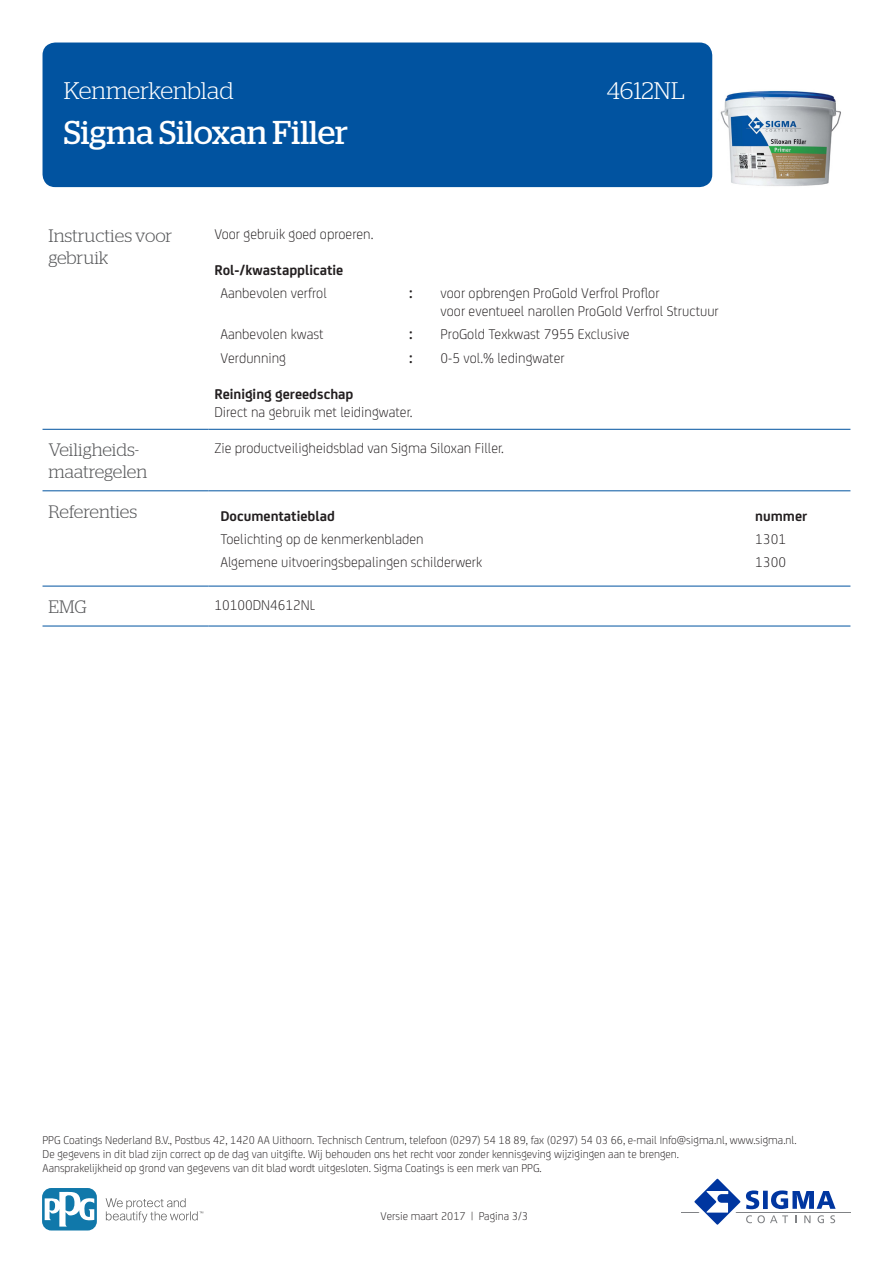
<style>
.page{position:relative;width:893px;height:1263px;background:#fff}
.page>*{position:absolute;margin:0;border:0;box-sizing:border-box;transform-origin:0 0}
.t1{font:33px "Stag";color:#fff}
.t2{font:300 24px "Stag";color:#fff}
.KOP{font:300 18px/21.6px "Stag";color:#57585a}
.BODY{font:300 15px/18px "FS Joey";color:#231f20}
.BODY-2{font:700 15px "FS Joey";color:#231f20}
.t3{font:300 12px/14.4px "FS Joey";color:#231f20}
.s1{font-weight:700}
</style>
<div class="page">
<div style="left:43px;top:43px;width:669px;height:144px;background:#0153a0;border-radius:13px"></div>
<hr style="left:681px;top:1211px;width:169px;height:1px;background:#808285">
<svg style="left:689px;top:1178px;width:147px;height:47px"></svg>
<svg style="left:106px;top:1198px;width:97px;height:24px"></svg>
<svg style="left:43px;top:1188px;width:54px;height:42px"></svg>
<svg style="left:45px;top:1191px;width:49px;height:35px"></svg>
<hr style="left:43px;top:429px;width:165px;height:1px;background:#0153a0">
<hr style="left:208px;top:429px;width:642px;height:1px;background:#0153a0">
<hr style="left:43px;top:490px;width:165px;height:1px;background:#0153a0">
<hr style="left:208px;top:490px;width:642px;height:1px;background:#0153a0">
<hr style="left:43px;top:586px;width:165px;height:1px;background:#0153a0">
<hr style="left:208px;top:586px;width:642px;height:1px;background:#0153a0">
<hr style="left:43px;top:626px;width:165px;height:1px;background:#0153a0">
<hr style="left:208px;top:626px;width:642px;height:1px;background:#0153a0">
<img style="left:720px;top:90px;width:121px;height:96px">
<h2 class="t2" style="left:64px;top:77px;width:171px">Kenmerkenblad</h2>
<h2 class="t2" style="left:607px;top:77px;width:79px">4612NL</h2>
<h1 class="t1" style="left:64px;top:114px;width:286px">Sigma Siloxan Filler</h1>
<p class="KOP" style="left:49px;top:225px;width:125px">Instructies voor gebruik</p>
<p class="BODY" style="left:214px;top:224px;width:161px">Voor gebruik goed oproeren.</p>
<p class="BODY-2" style="left:214px;top:259px;width:131px">Rol-/kwastapplicatie</p>
<p class="BODY" style="left:220px;top:283px;width:108px">Aanbevolen verfrol</p>
<p class="BODY-2" style="left:409px;top:282px;width:5px">:</p>
<p class="BODY" style="left:441px;top:283px;width:280px">voor opbrengen ProGold Verfrol Proflor<br>voor eventueel narollen ProGold Verfrol Structuur</p>
<p class="BODY" style="left:220px;top:324px;width:105px">Aanbevolen kwast</p>
<p class="BODY-2" style="left:409px;top:323px;width:5px">:</p>
<p class="BODY" style="left:441px;top:324px;width:191px">ProGold Texkwast 7955 Exclusive</p>
<p class="BODY" style="left:220px;top:348px;width:67px">Verdunning</p>
<p class="BODY-2" style="left:409px;top:346px;width:5px">:</p>
<p class="BODY" style="left:441px;top:348px;width:126px">0-5 vol.% ledingwater</p>
<p class="BODY" style="left:214px;top:384px;width:200px"><span class="s1">Reiniging gereedschap<br></span>Direct na gebruik met leidingwater.</p>
<p class="KOP" style="left:49px;top:439px;width:100px">Veiligheids&shy;maatregelen</p>
<p class="BODY" style="left:214px;top:438px;width:291px">Zie productveiligheidsblad van Sigma Siloxan Filler.</p>
<p class="KOP" style="left:49px;top:501px;width:90px">Referenties</p>
<p class="BODY-2" style="left:220px;top:505px;width:116px">Documentatieblad</p>
<p class="BODY-2" style="left:755px;top:505px;width:54px">nummer</p>
<p class="BODY" style="left:220px;top:529px;width:205px">Toelichting op de kenmerkenbladen</p>
<p class="BODY" style="left:755px;top:529px;width:32px">1301</p>
<p class="BODY" style="left:220px;top:552px;width:263px">Algemene uitvoeringsbepalingen schilderwerk</p>
<p class="BODY" style="left:755px;top:552px;width:32px">1300</p>
<p class="KOP" style="left:49px;top:596px;width:40px">EMG</p>
<p class="BODY" style="left:214px;top:595px;width:102px">10100DN4612NL</p>
<p class="t3" style="left:43px;top:1132px;width:755px">PPG Coatings Nederland B.V., Postbus 42, 1420 AA Uithoorn. Technisch Centrum, telefoon (0297) 54 18 89, fax (0297) 54 03 66, e-mail Info@sigma.nl, www.sigma.nl.<br>De gegevens in dit blad zijn correct op de dag van uitgifte. Wij behouden ons het recht voor zonder kennisgeving wijzigingen aan te brengen.<br>Aansprakelijkheid op grond van gegevens van dit blad wordt uitgesloten. Sigma Coatings is een merk van PPG.</p>
<p class="t3" style="left:380px;top:1208px;width:149px">Versie maart 2017 | Pagina 3/3</p>
</div>
